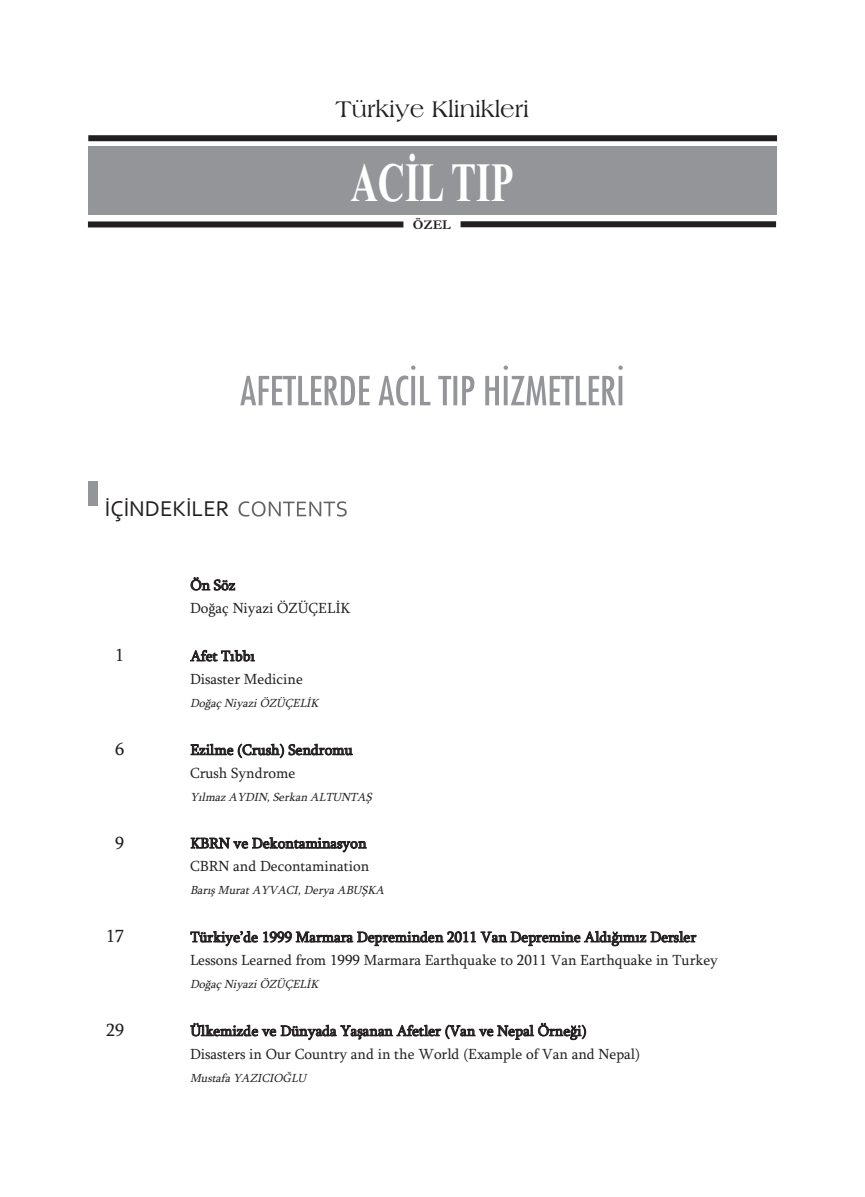
<style>
.page{position:relative;width:865px;height:1197px;background:#fff}
.page>*{position:absolute;margin:0;border:0;box-sizing:border-box;transform-origin:0 0}
.t1{font:700 55.35px "Times New Roman";color:#fff;scale:.68 1}
.t2{font:24px "Americana BT Roman";color:#231f20}
.t3{font:22.5px "Corbel";color:#231f20}
.t4{font:18px "Sylfaen";color:#231f20}
.t5{font:15px/23.2px "Sylfaen";color:#231f20}
.t6{font:700 13.5px "Garamond";color:#231f20}
.t7{font:italic 12px "Sylfaen";color:#231f20}
</style>
<div class="page">
<svg style="left:238px;top:501px;width:109px;height:15px"></svg>
<div style="left:88px;top:481px;width:9px;height:25px;background:#939598"></div>
<svg style="left:240px;top:365px;width:375px;height:40px"></svg>
<div style="left:88px;top:147px;width:688px;height:68px;background:#939598"></div>
<div style="left:88px;top:135px;width:689px;height:6px;background:#231f20"></div>
<div style="left:88px;top:221px;width:315px;height:6px;background:#231f20"></div>
<div style="left:460px;top:221px;width:316px;height:6px;background:#231f20"></div>
<h2 class="t2" style="left:335px;top:94px;width:195px">Türkiye Klinikleri</h2>
<h1 class="t1" style="left:351px;top:149px;width:241px">ACİL TIP</h1>
<p class="t6" style="left:413px;top:216px;width:39px">ÖZEL</p>
<h3 class="t3" style="left:105px;top:495px;width:126px">İÇİNDEKİLER</h3>
<p class="t5" style="left:190px;top:573px;width:162px">Ön Söz<br>Doğaç Niyazi ÖZÜÇELİK</p>
<p class="t4" style="left:115px;top:644px;width:10px">1</p>
<p class="t5" style="left:190px;top:644px;width:114px">Afet Tıbbı<br>Disaster Medicine</p>
<p class="t7" style="left:190px;top:695px;width:133px">Doğaç Niyazi ÖZÜÇELİK</p>
<p class="t4" style="left:115px;top:738px;width:10px">6</p>
<p class="t5" style="left:190px;top:738px;width:164px">Ezilme (Crush) Sendromu<br>Crush Syndrome</p>
<p class="t7" style="left:190px;top:789px;width:186px">Yılmaz AYDIN, Serkan ALTUNTAŞ</p>
<p class="t4" style="left:115px;top:831px;width:10px">9</p>
<p class="t5" style="left:190px;top:831px;width:181px">KBRN ve Dekontaminasyon<br>CBRN and Decontamination</p>
<p class="t7" style="left:190px;top:883px;width:199px">Barış Murat AYVACI, Derya ABUŞKA</p>
<p class="t4" style="left:106px;top:925px;width:19px">17</p>
<p class="t5" style="left:190px;top:925px;width:529px">Türkiye’de 1999 Marmara Depreminden 2011 Van Depremine Aldığımız Dersler<br>Lessons Learned from 1999 Marmara Earthquake to 2011 Van Earthquake in Turkey</p>
<p class="t7" style="left:190px;top:976px;width:133px">Doğaç Niyazi ÖZÜÇELİK</p>
<p class="t4" style="left:106px;top:1019px;width:19px">29</p>
<p class="t5" style="left:190px;top:1019px;width:451px">Ülkemizde ve Dünyada Yaşanan Afetler (Van ve Nepal Örneği)<br>Disasters in Our Country and in the World (Example of Van and Nepal)</p>
<p class="t7" style="left:190px;top:1070px;width:121px">Mustafa YAZICIOĞLU</p>
</div>
